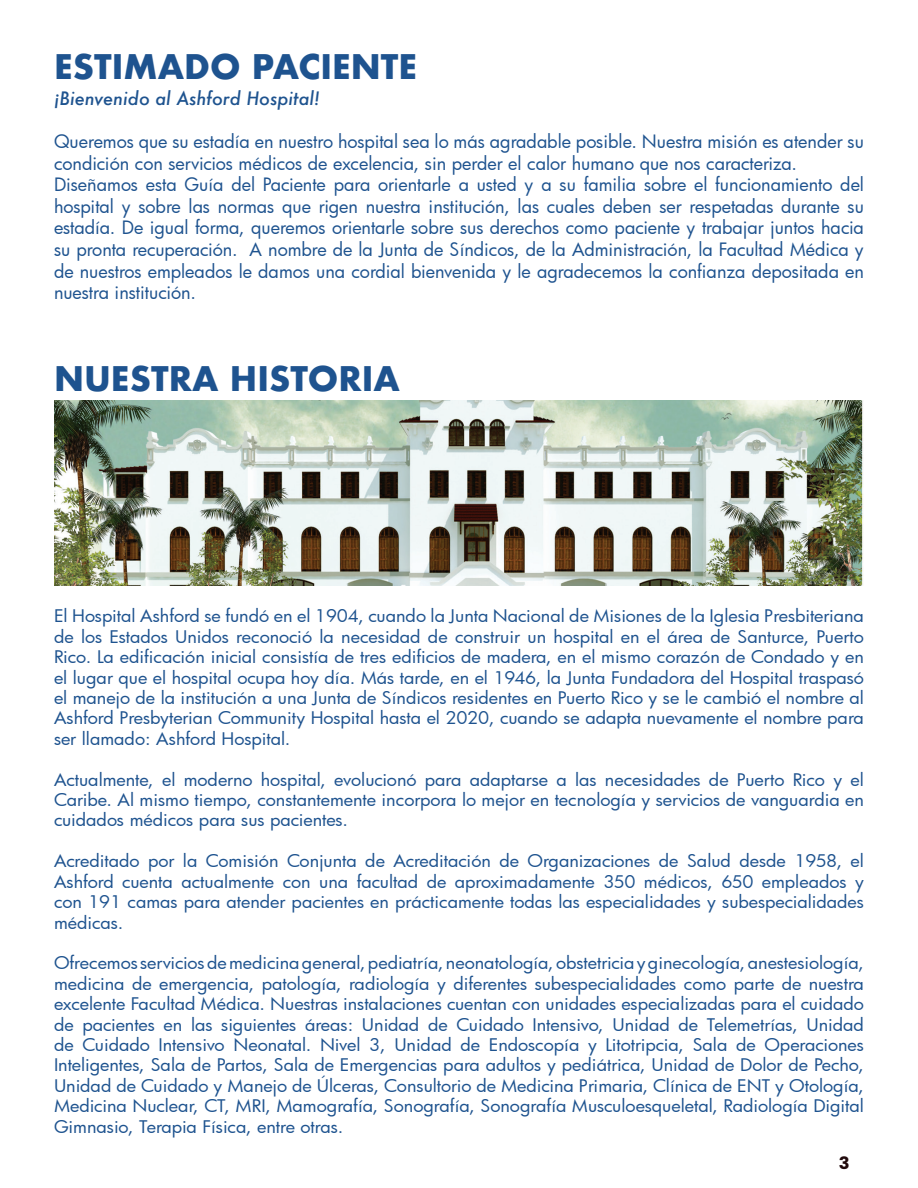
<style>
.page{position:relative;width:918px;height:1188px;background:#fff}
.page>*{position:absolute;margin:0;border:0;box-sizing:border-box;transform-origin:0 0}
.t1{font:700 33px "Futura";color:#1e538f}
.t2{font:18px/21.6px "Futura";color:#1e538f}
.t3{font:italic 500 18px "Futura";color:#1e538f}
.t4{font:16.95px/20.4px "Futura";color:#1e538f;text-align:justify;scale:1.06 1}
.t5{font:700 16.95px "Poppins";color:#220b0d;scale:1.06 1}
</style>
<div class="page">
<img style="left:54px;top:400px;width:809px;height:185px">
<p class="t1" style="left:54px;top:43px;width:365px">ESTIMADO PACIENTE</p>
<p class="t3" style="left:54px;top:86px;width:267px">¡Bienvenido al Ashford Hospital!</p>
<p class="t2" style="left:54px;top:130px;width:811px">Queremos que su estadía en nuestro hospital sea lo más agradable posible. Nuestra misión es atender su condición con servicios médicos de excelencia, sin perder el calor humano que nos caracteriza.</p>
<p class="t2" style="left:54px;top:173px;width:812px;text-align:justify">Diseñamos esta Guía del Paciente para orientarle a usted y a su familia sobre el funcionamiento del hospital y sobre las normas que rigen nuestra institución, las cuales deben ser respetadas durante su estadía. De igual forma, queremos orientarle sobre sus derechos como paciente y trabajar juntos hacia su pronta recuperación. A nombre de la Junta de Síndicos, de la Administración, la Facultad Médica y de nuestros empleados le damos una cordial bienvenida y le agradecemos la confianza depositada en nuestra institución.</p>
<p class="t1" style="left:54px;top:354px;width:348px">NUESTRA HISTORIA</p>
<p class="t4" style="left:54px;top:606px;width:766px">El Hospital Ashford se fundó en el 1904, cuando la Junta Nacional de Misiones de la Iglesia Presbiteriana de los Estados Unidos reconoció la necesidad de construir un hospital en el área de Santurce, Puerto Rico. La edificación inicial consistía de tres edificios de madera, en el mismo corazón de Condado y en el lugar que el hospital ocupa hoy día. Más tarde, en el 1946, la Junta Fundadora del Hospital traspasó el manejo de la institución a una Junta de Síndicos residentes en Puerto Rico y se le cambió el nombre al Ashford Presbyterian Community Hospital hasta el 2020, cuando se adapta nuevamente el nombre para ser llamado: Ashford Hospital.</p>
<p class="t4" style="left:54px;top:769px;width:766px">Actualmente, el moderno hospital, evolucionó para adaptarse a las necesidades de Puerto Rico y el Caribe. Al mismo tiempo, constantemente incorpora lo mejor en tecnología y servicios de vanguardia en cuidados médicos para sus pacientes.</p>
<p class="t4" style="left:54px;top:851px;width:766px">Acreditado por la Comisión Conjunta de Acreditación de Organizaciones de Salud desde 1958, el Ashford cuenta actualmente con una facultad de aproximadamente 350 médicos, 650 empleados y con 191 camas para atender pacientes en prácticamente todas las especialidades y subespecialidades médicas.</p>
<p class="t4" style="left:54px;top:953px;width:766px">Ofrecemos servicios de medicina general, pediatría, neonatología, obstetricia y ginecología, anestesiología, medicina de emergencia, patología, radiología y diferentes subespecialidades como parte de nuestra excelente Facultad Médica. Nuestras instalaciones cuentan con unidades especializadas para el cuidado de pacientes en las siguientes áreas: Unidad de Cuidado Intensivo, Unidad de Telemetrías, Unidad de Cuidado Intensivo Neonatal. Nivel 3, Unidad de Endoscopía y Litotripcia, Sala de Operaciones Inteligentes, Sala de Partos, Sala de Emergencias para adultos y pediátrica, Unidad de Dolor de Pecho, Unidad de Cuidado y Manejo de Úlceras, Consultorio de Medicina Primaria, Clínica de ENT y Otología, Medicina Nuclear, CT, MRI, Mamografía, Sonografía, Sonografía Musculoesqueletal, Radiología Digital Gimnasio, Terapia Física, entre otras.</p>
<p class="t5" style="left:839px;top:1154px;width:12px">3</p>
</div>
